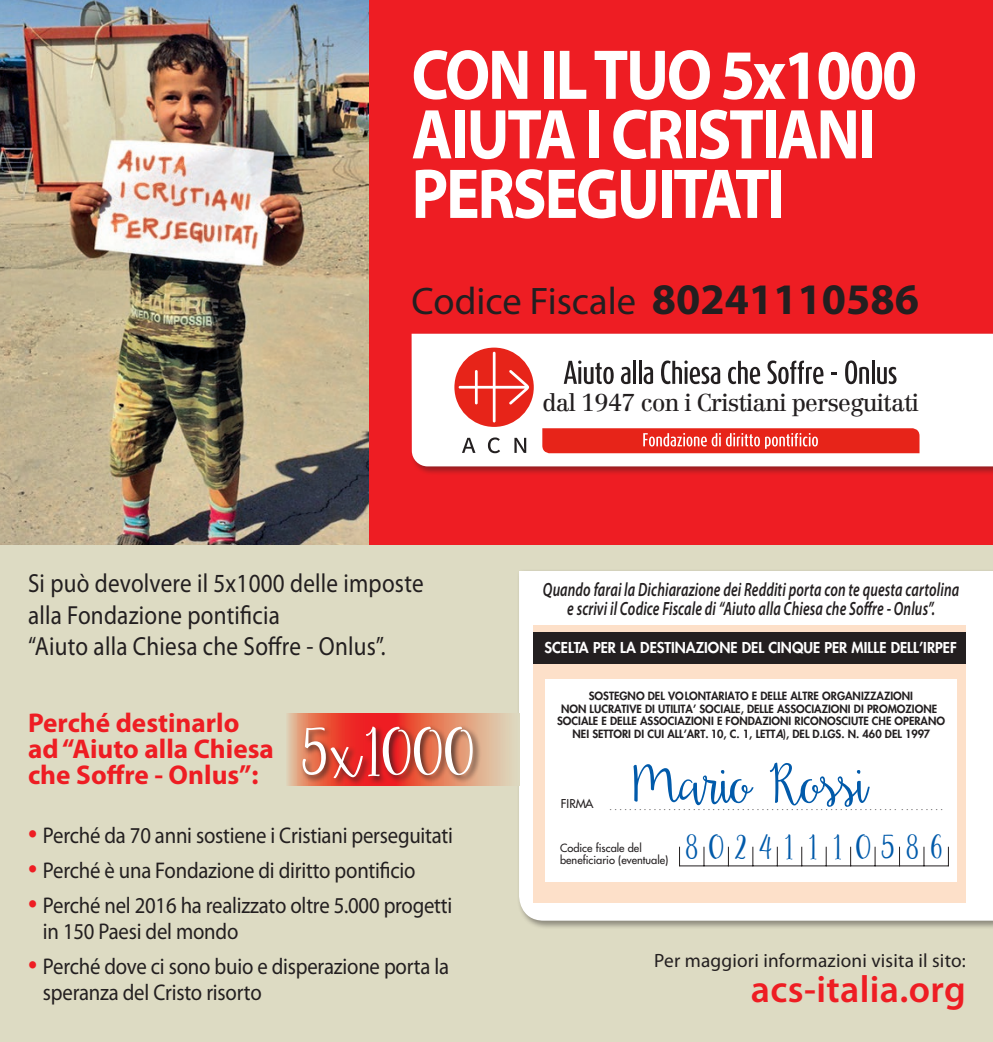
<style>
.page{position:relative;width:993px;height:1042px;background:#fff}
.page>*{position:absolute;margin:0;border:0;box-sizing:border-box;transform-origin:0 0}
.t1{font:700 71.23px/59.5px "Myriad Pro";letter-spacing:-.035em;color:#fff;scale:.88 1}
.t2{font:68.6px "Daydreamer";color:#fff}
.t3{font:55.3px "Daydreamer";letter-spacing:-.075em;color:#015aaa}
.t4{font:38.5px "Myriad Pro";color:#231f20}
.t5{font:600 37.8px "Myriad Pro";letter-spacing:.01em;color:#ee1d23}
.t6{font:34.48px "Daydreamer";letter-spacing:.355em;color:#015aaa}
.t7{font:700 27.12px/26.2px "Myriad Pro";color:#ee1d23}
.t8{font:26.25px/31.5px "Myriad Pro";letter-spacing:.01em;color:#231f20;scale:.88 1}
.t9{font:23.97px "Centennial";letter-spacing:-.03em;color:#231f20}
.t10{font:22.75px/26.2px "Myriad Pro";letter-spacing:-.01em;color:#231f20;scale:.91 1}
.t11{font:italic 600 19.25px/19.2px "Myriad Pro";letter-spacing:.01em;color:#231f20;text-align:center;scale:.72 1}
.t12{font:19.25px "Myriad Pro";letter-spacing:.01em;color:#231f20}
.t13{font:800 14.53px "Futura";color:#fff}
.t14{font:11.9px "Futura";color:#231f20}
.t15{font:800 11.03px/12.6px "Futura";color:#231f20;text-align:center}
.t16{font:11.03px/11.9px "Futura";color:#231f20}
.t17{font:italic 8.4px "Futura";color:#231f20}
.s1{font-weight:700;font-size:43.75px}
.s2{font-style:italic}
.s3{font-size:35px;color:#ee1d23}
</style>
<div class="page">
<div style="left:356px;top:0;width:636px;height:545px;background:#ee1d23"></div>
<img style="left:0;top:0;width:368px;height:546px">
<div style="left:409px;top:332px;width:583px;height:143px;background:#231f20;opacity:.43"></div>
<div style="left:411px;top:334px;width:581px;height:132px;background:#fff"></div>
<div style="left:0;top:546px;width:992px;height:496px;background:#dddbc3"></div>
<div style="left:517px;top:569px;width:475px;height:360px;background:#231f20;opacity:.43"></div>
<div style="left:519px;top:571px;width:473px;height:349px;background:#fff"></div>
<div style="left:533px;top:625px;width:432px;height:278px;background:#fde0c9"></div>
<div style="left:533px;top:632px;width:432px;height:32px;background:#231f20"></div>
<div style="left:545px;top:678px;width:411px;height:203px;background:#fff"></div>
<hr style="left:679px;top:865px;width:269px;height:1px;background:#231f20">
<svg style="left:703px;top:847px;width:1px;height:18px"></svg>
<svg style="left:679px;top:847px;width:1px;height:18px"></svg>
<svg style="left:727px;top:847px;width:1px;height:19px"></svg>
<svg style="left:752px;top:847px;width:1px;height:18px"></svg>
<svg style="left:776px;top:847px;width:1px;height:19px"></svg>
<svg style="left:801px;top:847px;width:1px;height:18px"></svg>
<svg style="left:825px;top:847px;width:1px;height:19px"></svg>
<svg style="left:874px;top:847px;width:1px;height:18px"></svg>
<svg style="left:923px;top:847px;width:1px;height:18px"></svg>
<svg style="left:947px;top:847px;width:1px;height:19px"></svg>
<svg style="left:287px;top:713px;width:232px;height:72px"></svg>
<div style="left:300px;top:725px;width:181px;height:61px;background:#231f20;opacity:.75"></div>
<svg style="left:563px;top:360px;width:50px;height:24px"></svg>
<svg style="left:620px;top:367px;width:10px;height:17px"></svg>
<hr style="left:633px;top:361px;width:2px;height:23px;background:#231f20">
<hr style="left:638px;top:361px;width:3px;height:23px;background:#231f20">
<svg style="left:643px;top:367px;width:10px;height:17px"></svg>
<svg style="left:660px;top:360px;width:60px;height:24px"></svg>
<svg style="left:727px;top:361px;width:32px;height:23px"></svg>
<svg style="left:767px;top:360px;width:56px;height:24px"></svg>
<svg style="left:831px;top:372px;width:6px;height:2px"></svg>
<svg style="left:844px;top:360px;width:24px;height:24px"></svg>
<hr style="left:871px;top:361px;width:3px;height:23px;background:#231f20">
<svg style="left:876px;top:367px;width:20px;height:17px"></svg>
<svg style="left:542px;top:428px;width:377px;height:25px"></svg>
<div style="left:454px;top:348px;width:79px;height:79px;background:#e72419;border-radius:50%"></div>
<svg style="left:458px;top:352px;width:71px;height:70px"></svg>
<svg style="left:462px;top:437px;width:64px;height:16px"></svg>
<h1 class="t1" style="left:411px;top:46px;width:575px">CON IL TUO 5x1000<br>AIUTA I CRISTIANI<br>PERSEGUITATI</h1>
<h3 class="t4" style="left:411px;top:280px;width:509px">Codice Fiscale <span class="s1">80241110586</span></h3>
<h3 class="t9" style="left:542px;top:388px;width:378px">dal 1947 con i Cristiani perseguitati</h3>
<h3 class="t8" style="left:28px;top:568px;width:451px">Si può devolvere il 5x1000 delle imposte alla Fondazione pontificia<br>“Aiuto alla Chiesa che Soffre - Onlus”.</h3>
<h3 class="t11" style="left:542px;top:580px;width:579px">Quando farai la Dichiarazione dei Redditi porta con te questa cartolina e scrivi il Codice Fiscale di “Aiuto alla Chiesa che Soffre - Onlus”.</h3>
<p class="t15" style="left:557px;top:689px;width:389px">SOSTEGNO DEL VOLONTARIATO E DELLE ALTRE ORGANIZZAZIONI<br>NON LUCRATIVE DI UTILITA’ SOCIALE, DELLE ASSOCIAZIONI DI PROMOZIONE SOCIALE E DELLE ASSOCIAZIONI E FONDAZIONI RICONOSCIUTE CHE OPERANO NEI SETTORI DI CUI ALL’ART. 10, C. 1, LETT<span class="s2">A</span>), DEL D.LGS. N. 460 DEL 1997</p>
<h3 class="t13" style="left:544px;top:638px;width:413px">SCELTA PER LA DESTINAZIONE DEL CINQUE PER MILLE DELL’IRPEF</h3>
<h3 class="t7" style="left:28px;top:709px;width:247px">Perché destinarlo ad “Aiuto alla Chiesa che Soffre - Onlus”:</h3>
<h2 class="t2" style="left:301px;top:717px;width:175px">5x1000</h2>
<h3 class="t3" style="left:632px;top:755px;width:239px">Mario Rossi</h3>
<h3 class="t6" style="left:685px;top:830px;width:258px">80241110586</h3>
<p class="t14" style="left:560px;top:796px;width:34px">FIRMA</p>
<p class="t17" style="left:609px;top:802px;width:336px">. . . . . . . . . . . . . . . . . . . . . . . . . . . . . . . . . . . . . . . . . . . . . . . . . . . . . . . . . . . . . . . . . . . .</p>
<h3 class="t10" style="left:28px;top:822px;width:468px"><span class="s3">•</span> Perché da 70 anni sostiene i Cristiani perseguitati</h3>
<h3 class="t10" style="left:28px;top:857px;width:427px"><span class="s3">•</span> Perché è una Fondazione di diritto pontificio</h3>
<h3 class="t10" style="left:43px;top:892px;width:451px;text-indent:-15px"><span class="s3">•</span> Perché nel 2016 ha realizzato oltre 5.000 progetti in 150 Paesi del mondo</h3>
<h3 class="t10" style="left:43px;top:954px;width:447px;text-indent:-15px"><span class="s3">•</span> Perché dove ci sono buio e disperazione porta la speranza del Cristo risorto</h3>
<p class="t16" style="left:560px;top:842px;width:110px">Codice fiscale del beneficiario (eventuale)</p>
<h3 class="t12" style="left:654px;top:950px;width:313px">Per maggiori informazioni visita il sito:</h3>
<h3 class="t5" style="left:750px;top:968px;width:216px">acs-italia.org</h3>
</div>
